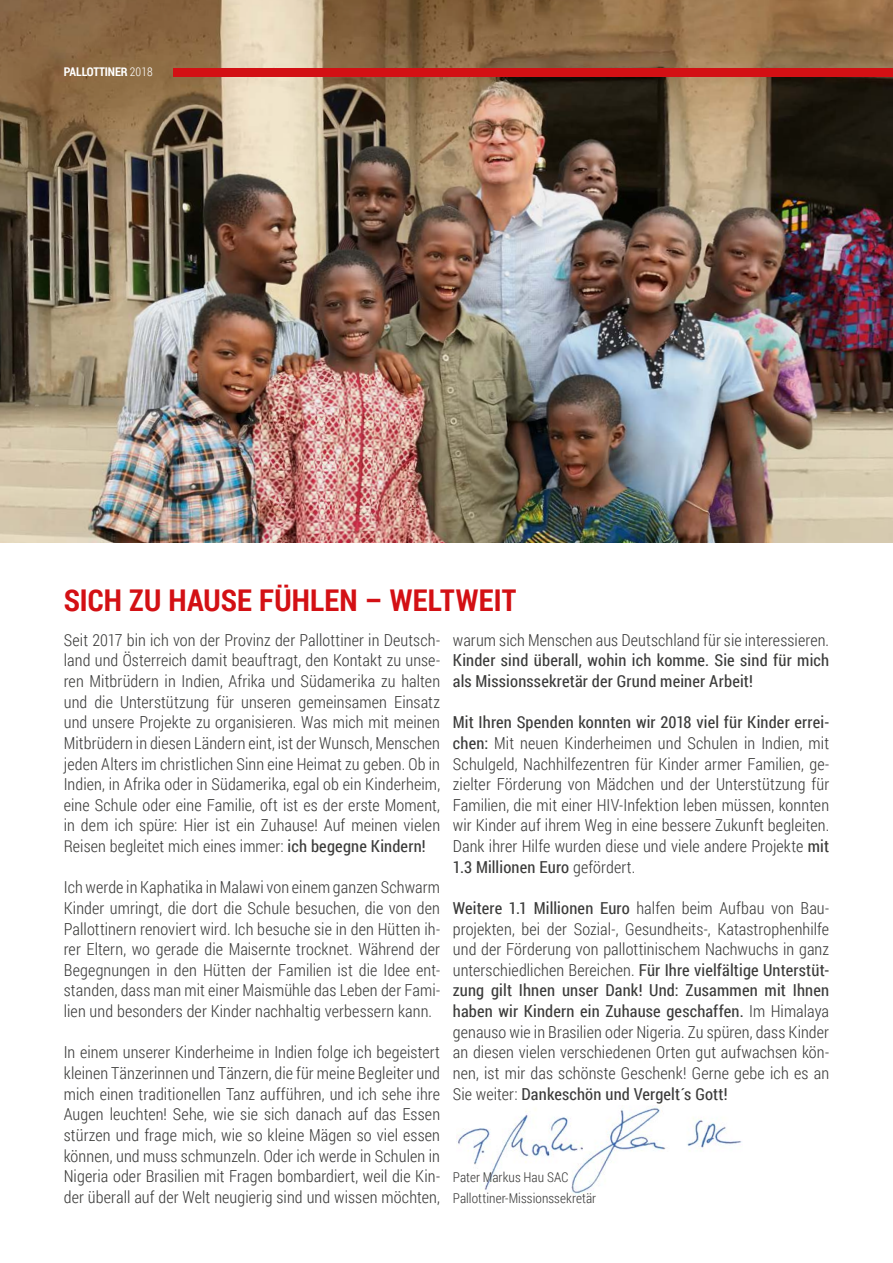
<style>
.page{position:relative;width:893px;height:1263px;background:#fff}
.page>*{position:absolute;margin:0;border:0;box-sizing:border-box;transform-origin:0 0}
.t1{font:700 30px "Roboto Condensed";letter-spacing:.005em;color:#d31014}
.t2{font:300 16.5px/20.7px "Roboto Condensed";letter-spacing:.01em;color:#3b3b3a;text-align:justify}
.t3{font:16.5px/20.7px "Roboto Condensed";letter-spacing:.01em;color:#3b3b3a}
.t4{font:300 13.5px/20.7px "Roboto Condensed";letter-spacing:.005em;color:#3b3b3a}
.t5{font:700 12px "Roboto Condensed";letter-spacing:-.01em;color:#fff}
.s1{font-weight:300}
.s2{font-weight:400}
</style>
<div class="page">
<img style="left:0;top:0;width:893px;height:543px">
<img style="left:456px;top:1107px;width:286px;height:87px">
<div style="left:174px;top:68px;width:719px;height:8px;background:#d31014"></div>
<p class="t5" style="left:64px;top:64px;width:90px">PALLOTTINER <span class="s1">2018</span></p>
<h1 class="t1" style="left:64px;top:579px;width:454px">SICH ZU HAUSE FÜHLEN – WELTWEIT</h1>
<p class="t2" style="left:64px;top:629px;width:378px">Seit 2017 bin ich von der Provinz der Pallottiner in Deutsch&shy;land und Österreich damit beauftragt, den Kontakt zu unse&shy;ren Mitbrüdern in Indien, Afrika und Südamerika zu halten und die Unterstützung für unseren gemeinsamen Einsatz und unsere Projekte zu organisieren. Was mich mit meinen Mitbrüdern in diesen Ländern eint, ist der Wunsch, Menschen jeden Alters im christlichen Sinn eine Heimat zu geben. Ob in Indien, in Afrika oder in Südamerika, egal ob ein Kinderheim, eine Schule oder eine Familie, oft ist es der erste Moment, in dem ich spüre: Hier ist ein Zuhause! Auf meinen vielen Reisen begleitet mich eines immer: <span class="s2">ich begegne Kindern!</span></p>
<p class="t2" style="left:64px;top:876px;width:378px">Ich werde in Kaphatika in Malawi von einem ganzen Schwarm Kinder umringt, die dort die Schule besuchen, die von den Pallottinern renoviert wird. Ich besuche sie in den Hütten ih&shy;rer Eltern, wo gerade die Maisernte trocknet. Während der Begegnungen in den Hütten der Familien ist die Idee ent&shy;standen, dass man mit einer Maismühle das Leben der Fami&shy;lien und besonders der Kinder nachhaltig verbessern kann.</p>
<p class="t2" style="left:64px;top:1041px;width:378px">In einem unserer Kinderheime in Indien folge ich begeistert kleinen Tänzerinnen und Tänzern, die für meine Begleiter und mich einen traditionellen Tanz aufführen, und ich sehe ihre Augen leuchten! Sehe, wie sie sich danach auf das Essen stürzen und frage mich, wie so kleine Mägen so viel essen können, und muss schmunzeln. Oder ich werde in Schulen in Nigeria oder Brasilien mit Fragen bombardiert, weil die Kin&shy;der überall auf der Welt neugierig sind und wissen möchten,</p>
<p class="t2" style="left:453px;top:629px;width:378px">warum sich Menschen aus Deutschland für sie interessieren.</p>
<p class="t3" style="left:453px;top:650px;width:378px">Kinder sind überall, wohin ich komme. Sie sind für mich als Missionssekretär der Grund meiner Arbeit!</p>
<p class="t2" style="left:453px;top:711px;width:378px"><span class="s2">Mit Ihren Spenden konnten wir 2018 viel für Kinder errei&shy;chen:</span> Mit neuen Kinderheimen und Schulen in Indien, mit Schulgeld, Nachhilfezentren für Kinder armer Familien, ge&shy;zielter Förderung von Mädchen und der Unterstützung für Familien, die mit einer HIV-Infektion leben müssen, konnten wir Kinder auf ihrem Weg in eine bessere Zukunft begleiten.<br>Dank ihrer Hilfe wurden diese und viele andere Projekte <span class="s2">mit 1.3 Millionen Euro</span> gefördert.</p>
<p class="t2" style="left:453px;top:897px;width:378px"><span class="s2">Weitere 1.1 Millionen Euro</span> halfen beim Aufbau von Bau&shy;projekten, bei der Sozial-, Gesundheits-, Katastrophenhilfe und der Förderung von pallottinischem Nachwuchs in ganz unterschiedlichen Bereichen. <span class="s2">Für Ihre vielfältige Unterstüt&shy;zung gilt Ihnen unser Dank! Und: Zusammen mit Ihnen haben wir Kindern ein Zuhause geschaffen.</span> Im Himalaya genauso wie in Brasilien oder Nigeria. Zu spüren, dass Kinder an diesen vielen verschiedenen Orten gut aufwachsen kön&shy;nen, ist mir das schönste Geschenk! Gerne gebe ich es an Sie weiter: <span class="s2">Dankeschön und Vergelt´s Gott!</span></p>
<p class="t4" style="left:453px;top:1166px;width:145px">Pater Markus Hau SAC<br>Pallottiner-Missionssekretär</p>
</div>
